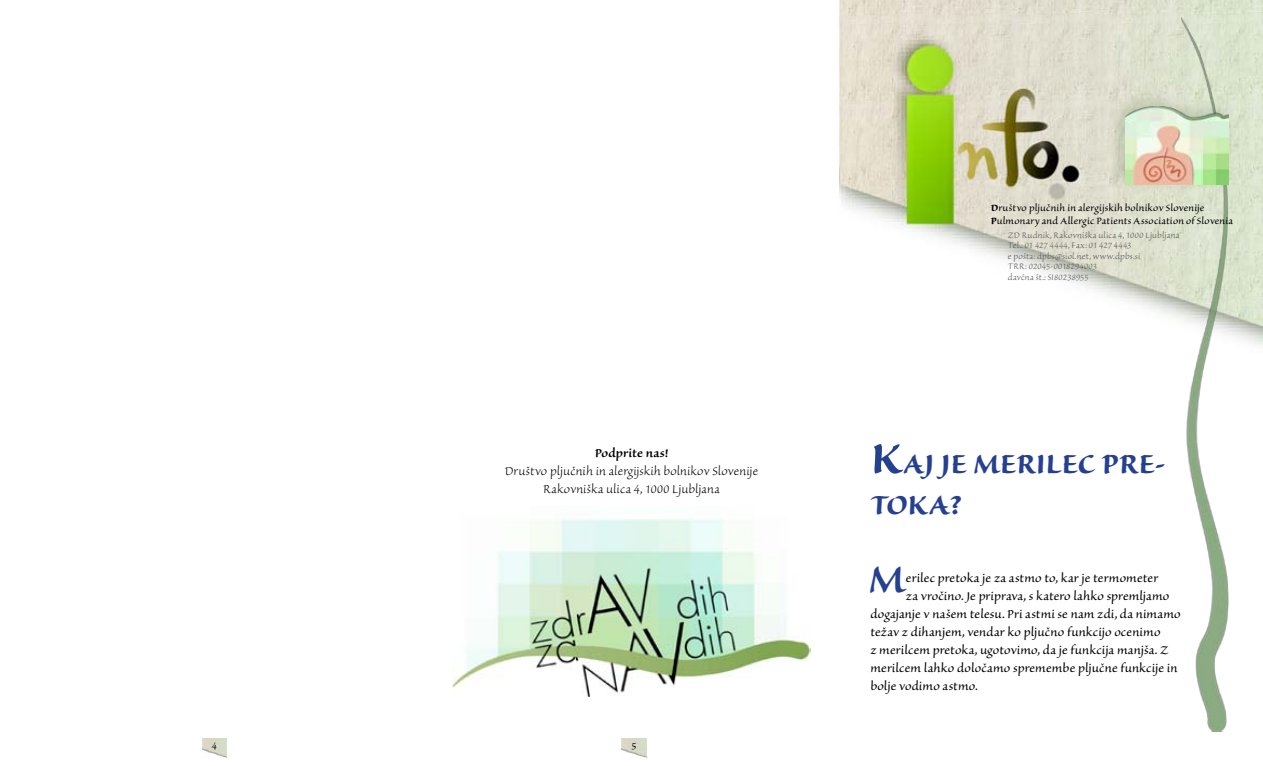
<style>
.page{position:relative;width:1263px;height:766px;background:#fff}
.page>*{position:absolute;margin:0;border:0;box-sizing:border-box;transform-origin:0 0}
.t1{font:600 48.6px "Sanvito Pro";color:#25408f}
.t2{font:700 34.5px/41.4px "Sanvito Pro";letter-spacing:-.005em;color:#25408f}
.t3{font:15px "Sanvito Pro";letter-spacing:.01em;color:#000}
.t4{font:300 15px/18px "Sanvito Pro";letter-spacing:.005em;color:#000;text-align:center}
.t5{font:600 15px "Sanvito Pro";color:#000}
.t6{font:12px/13.5px "Sanvito Pro";letter-spacing:.015em;color:#000}
.t7{font:300 10.5px/10.5px "Sanvito Pro";letter-spacing:.015em;color:#545456}
.s1{font-weight:700}
.s2{font-size:54px}
</style>
<div class="page">
<img style="left:840px;top:0;width:423px;height:345px">
<img style="left:622px;top:738px;width:24px;height:19px">
<img style="left:202px;top:738px;width:25px;height:19px">
<img style="left:1181px;top:17px;width:47px;height:714px">
<div style="left:1103px;top:87px;width:131px;height:106px;background:#234004;opacity:.17"></div>
<img style="left:1126px;top:106px;width:103px;height:78px">
<img style="left:452px;top:519px;width:359px;height:177px">
<p class="t5" style="left:595px;top:444px;width:75px">Podprite nas!</p>
<p class="t4" style="left:505px;top:462px;width:255px">Društvo pljučnih in alergijskih bolnikov Slovenije<br>Rakovniška ulica 4, 1000 Ljubljana</p>
<p class="t6" style="left:212px;top:739px;width:7px">4</p>
<p class="t6" style="left:631px;top:739px;width:7px">5</p>
<p class="t6" style="left:991px;top:201px;width:244px"><span class="s1">D</span>ruštvo pljučnih in alergijskih bolnikov Slovenije<br><span class="s1">P</span>ulmonary and Allergic Patients Association of Slovenia</p>
<p class="t7" style="left:1008px;top:230px;width:173px">ZD Rudnik, Rakovniška ulica 4, 1000 Ljubljana<br>Tel.: 01 427 4444, Fax: 01 427 4443<br>e pošta: dpbs@siol.net, www.dpbs.si<br>TRR: 02045-0018294003<br>davčna št.: SI80238955</p>
<h2 class="t2" style="left:870px;top:442px;width:297px"><span class="s2">K</span>AJ JE MERILEC PRE-<br>TOKA?</h2>
<h1 class="t1" style="left:868px;top:552px;width:39px">M</h1>
<p class="t3" style="left:906px;top:569px;width:254px">erilec pretoka je za astmo to, kar je termometer</p>
<p class="t3" style="left:906px;top:587px;width:265px">za vročino. Je priprava, s katero lahko spremljamo</p>
<p class="t3" style="left:870px;top:605px;width:312px">dogajanje v našem telesu. Pri astmi se nam zdi, da nimamo</p>
<p class="t3" style="left:870px;top:623px;width:292px">težav z dihanjem, vendar ko pljučno funkcijo ocenimo</p>
<p class="t3" style="left:870px;top:641px;width:300px">z merilcem pretoka, ugotovimo, da je funkcija manjša. Z</p>
<p class="t3" style="left:870px;top:659px;width:309px">merilcem lahko določamo spremembe pljučne funkcije in</p>
<p class="t3" style="left:870px;top:677px;width:109px">bolje vodimo astmo.</p>
</div>
